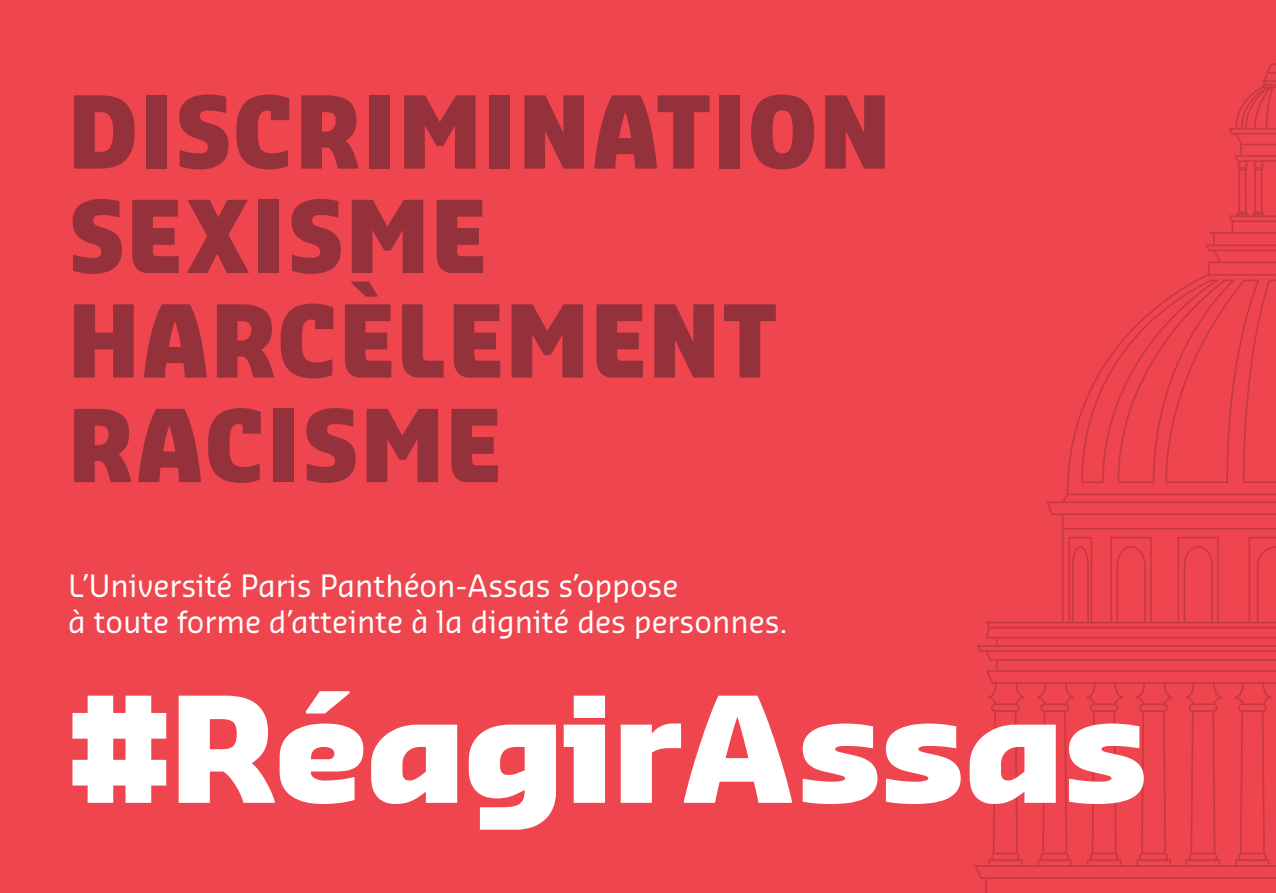
<style>
.page{position:relative;width:1276px;height:893px;background:#ef454e}
.page>*{position:absolute;margin:0;border:0;box-sizing:border-box;transform-origin:0 0}
.t1{font:900 142.8px "Sansa Pro";color:#fff}
.t2{font:900 97.8px "Sansa Con Pro";letter-spacing:.02em;color:#95313a}
.t3{font:30px/36px "Sansa Pro";color:#fff}
</style>
<div class="page">
<svg style="left:974px;top:63px;width:302px;height:830px"></svg>
<h2 class="t2" style="left:68px;top:65px;width:824px">DISCRIMINATION</h2>
<h2 class="t2" style="left:68px;top:169px;width:420px">SEXISME</h2>
<h2 class="t2" style="left:68px;top:274px;width:711px">HARCÈLEMENT</h2>
<h2 class="t2" style="left:68px;top:378px;width:435px">RACISME</h2>
<p class="t3" style="left:68px;top:567px;width:721px">L’Université Paris Panthéon-Assas s’oppose<br>à toute forme d’atteinte à la dignité des personnes.</p>
<h1 class="t1" style="left:68px;top:651px;width:1081px">#RéagirAssas</h1>
</div>
